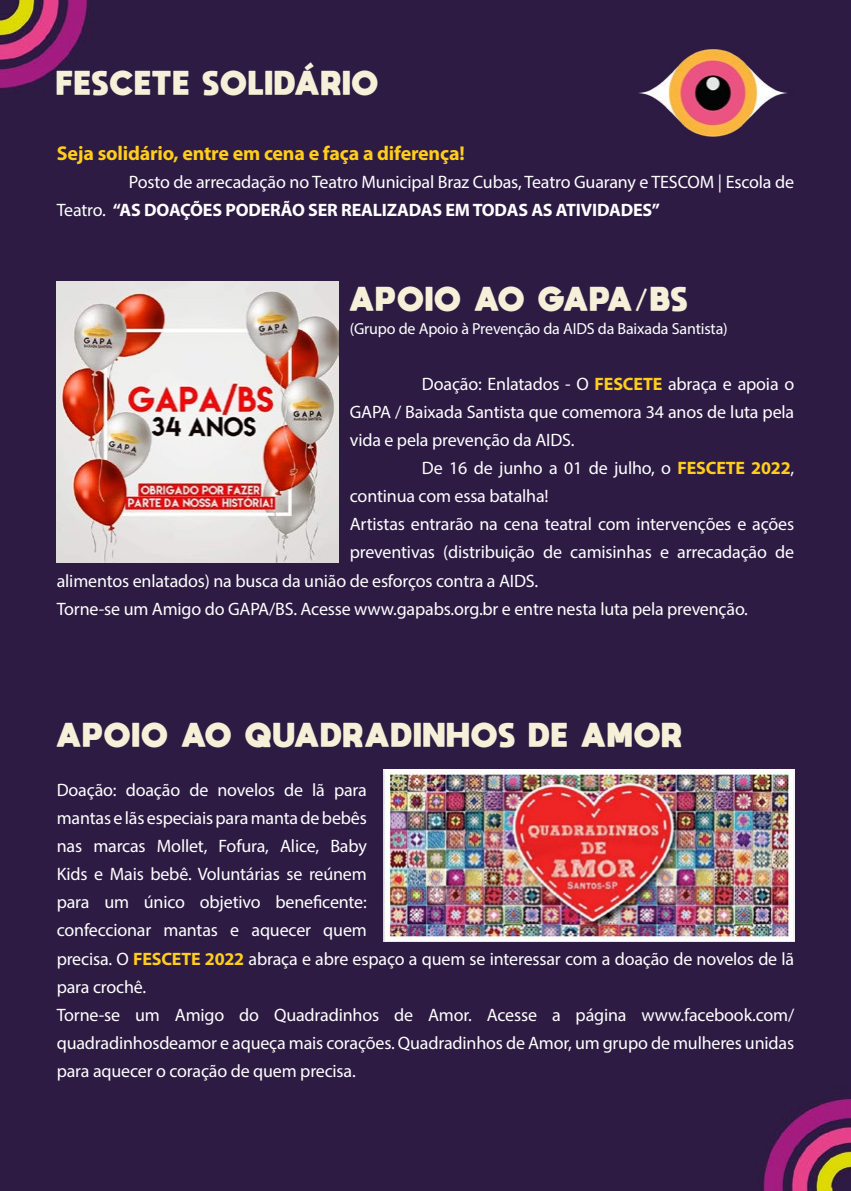
<style>
.page{position:relative;width:851px;height:1191px;background:#fff}
.page>*{position:absolute;margin:0;border:0;box-sizing:border-box;transform-origin:0 0}
.t1{font:800 24px "moon get";letter-spacing:.075em;color:#f6f0d9}
.t2{font:700 20px "Myriad Pro";letter-spacing:-.01em;color:#ffcd1c}
.t3{font:18px/28px "Myriad Pro";letter-spacing:-.01em;color:#fff}
.t4{font:16px "Myriad Pro";letter-spacing:-.01em;color:#fff}
.s1{font-weight:700}
.s2{font-weight:700;color:#ffcd1c}
</style>
<div class="page">
<div style="left:0;top:0;width:850px;height:1191px;background:#2d1b43"></div>
<img style="left:57px;top:281px;width:281px;height:282px">
<img style="left:384px;top:769px;width:410px;height:172px">
<img style="left:618px;top:38px;width:185px;height:105px">
<h1 class="t1" style="left:57px;top:68px;width:323px">FESCETE SOLIDÁRIO</h1>
<p class="t2" style="left:57px;top:140px;width:409px">Seja solidário, entre em cena e faça a diferença!</p>
<p class="t3" style="left:57px;top:167px;width:738px;text-indent:72px">Posto de arrecadação no Teatro Municipal Braz Cubas, Teatro Guarany e TESCOM | Escola de<br>Teatro. <span class="s1">“AS DOAÇÕES PODERÃO SER REALIZADAS EM TODAS AS ATIVIDADES”</span></p>
<h1 class="t1" style="left:350px;top:283px;width:339px">APOIO AO GAPA/BS</h1>
<p class="t4" style="left:350px;top:319px;width:379px">(Grupo de Apoio à Prevenção da AIDS da Baixada Santista)</p>
<p class="t3" style="left:422px;top:369px;width:374px">Doação: Enlatados - O <span class="s2">FESCETE</span> abraça e apoia o</p>
<p class="t3" style="left:350px;top:397px;width:446px">GAPA / Baixada Santista que comemora 34 anos de luta pela</p>
<p class="t3" style="left:350px;top:426px;width:226px">vida e pela prevenção da AIDS.</p>
<p class="t3" style="left:422px;top:454px;width:374px">De 16 de junho a 01 de julho, o <span class="s2">FESCETE 2022</span>,</p>
<p class="t3" style="left:350px;top:482px;width:200px">continua com essa batalha!</p>
<p class="t3" style="left:350px;top:510px;width:446px">Artistas entrarão na cena teatral com intervenções e ações</p>
<p class="t3" style="left:350px;top:538px;width:446px">preventivas (distribuição de camisinhas e arrecadação de</p>
<p class="t3" style="left:57px;top:567px;width:483px">alimentos enlatados) na busca da união de esforços contra a AIDS.</p>
<p class="t3" style="left:57px;top:595px;width:692px">Torne-se um Amigo do GAPA/BS. Acesse www.gapabs.org.br e entre nesta luta pela prevenção.</p>
<h1 class="t1" style="left:57px;top:719px;width:626px">APOIO AO QUADRADINHOS DE AMOR</h1>
<p class="t3" style="left:57px;top:775px;width:739px">Doação: doação de novelos de lã para<br>mantas e lãs especiais para manta de bebês<br>nas marcas Mollet, Fofura, Alice, Baby<br>Kids e Mais bebê. Voluntárias se reúnem<br>para um único objetivo beneficente:<br>confeccionar mantas e aquecer quem<br>precisa. O <span class="s2">FESCETE 2022</span> abraça e abre espaço a quem se interessar com a doação de novelos de lã para crochê.<br>Torne-se um Amigo do Quadradinhos de Amor. Acesse a página www.facebook.com/ quadradinhosdeamor e aqueça mais corações. Quadradinhos de Amor, um grupo de mulheres unidas para aquecer o coração de quem precisa.</p>
</div>
